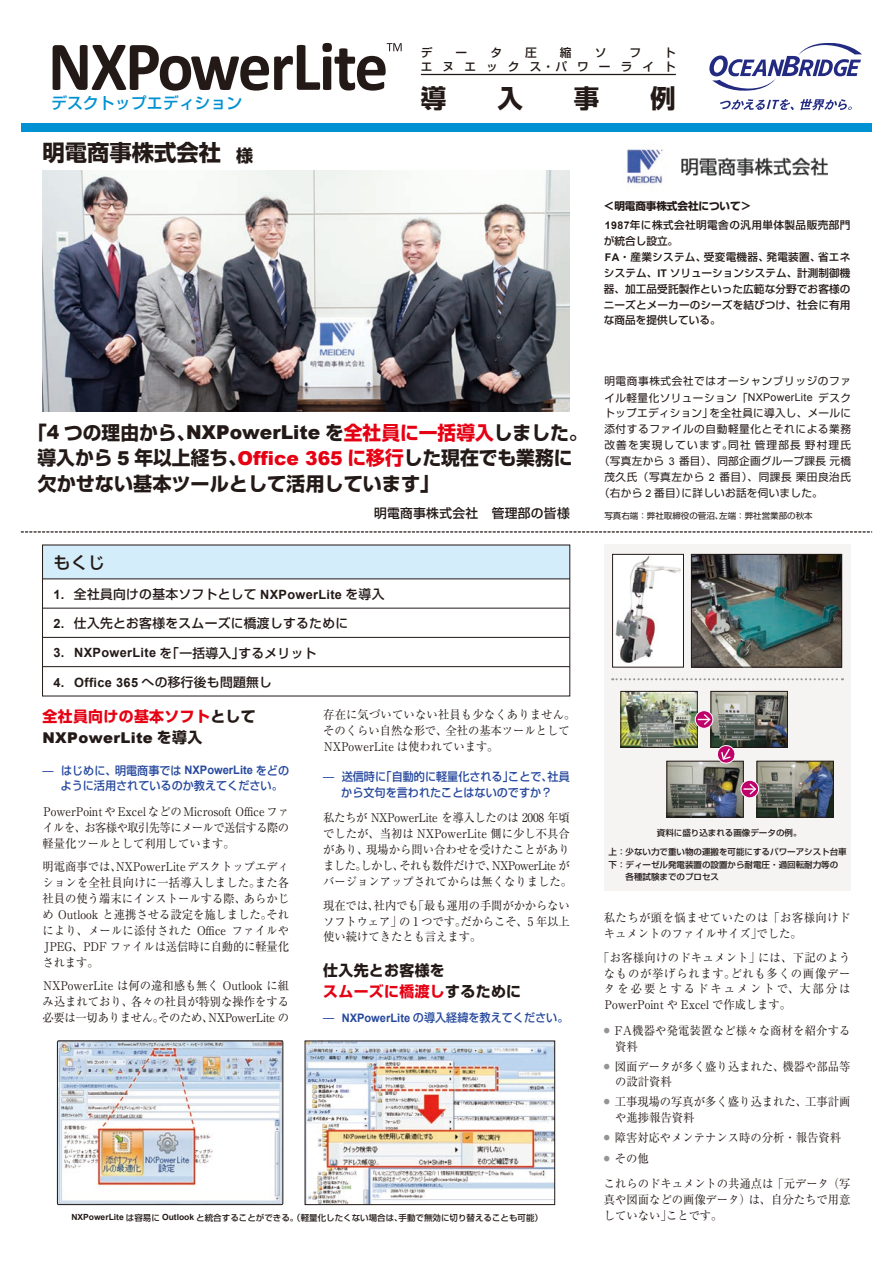
<style>
.page{position:relative;width:893px;height:1265px;background:#fff}
.page>*{position:absolute;margin:0;border:0;box-sizing:border-box;transform-origin:0 0}
.t1{font:700 25.5px "Shin Go Pro";color:#231916}
.t2{font:700 22.35px "Shin Go Pro";color:#231916}
.t3{font:700 19.2px/25.3px "Shin Go Pro";color:#231916}
.t4{font:500 16.95px "Shin Go Pro";color:#231916}
.t5{font:500 15.9px "Shin Go Pro";color:#0091d2}
.t6{font:700 14.85px/21.3px "Shin Go Pro";letter-spacing:.025em;color:#231916}
.t7{font:700 14.85px "Shin Go Pro";letter-spacing:.025em;color:#e60013}
.t8{font:900 14.85px "Arial";letter-spacing:.025em;color:#231916}
.t9{font:500 12.75px "Shin Go Pro";letter-spacing:.025em;color:#231916}
.t10{font:700 12.75px "Arial";letter-spacing:.025em;color:#231916}
.t11{font:11.85px/15.9px "Ryumin Pro";color:#231916;scale:.95 1}
.t12{font:11.85px/15.9px "Ryumin Pro";letter-spacing:.04em;color:#231916;scale:.95 1}
.t13{font:500 11.7px/15.8px "Shin Go Pro";color:#27499d;scale:.95 1}
.t14{font:500 11.7px/13.6px "Shin Go Pro";letter-spacing:.86em;color:#231916;text-align:right}
.t15{font:500 10.65px/15.9px "Shin Go Pro";letter-spacing:.01em;color:#231916}
.t16{font:10.65px "Shin Go Pro";letter-spacing:.05em;color:#231916}
.t17{font:10.65px "Shin Go Pro";letter-spacing:.025em;color:#231916}
.t18{font:500 10.65px/19.2px "Shin Go Pro";letter-spacing:.04em;color:#231916}
.t19{font:10.65px "Shin Go Pro";letter-spacing:.115em;color:#231916}
.t20{font:500 8.55px/18.5px "Shin Go Pro";color:#231916;text-align:center}
.t21{font:8.55px "Shin Go Pro";color:#231916}
.s1{font-size:16.95px}
.s2{font-weight:700}
.s3{font-family:"Arial";font-weight:700}
.s4{font-family:"Arial";font-weight:900}
.s5{color:#e60013}
.s6{font-family:"Arial";font-weight:900;color:#e60013}
.s7{font-family:"Shin Go Pro";font-weight:500}
.s8{color:#231916}
.s9{font-family:"Shin Go Pro";font-weight:700}
.s10{font-family:"Arial"}
</style>
<div class="page">
<div style="left:604px;top:545px;width:246px;height:345px;background:#f5f4f3"></div>
<div style="left:21px;top:123px;width:851px;height:9px;background:#0091d2"></div>
<svg style="left:21px;top:531px;width:851px;height:1px"></svg>
<svg style="left:709px;top:42px;width:153px;height:49px"></svg>
<svg style="left:720px;top:99px;width:74px;height:11px"></svg>
<svg style="left:800px;top:99px;width:52px;height:11px"></svg>
<hr style="left:421px;top:74px;width:255px;height:1px;background:#231916">
<img style="left:43px;top:170px;width:527px;height:242px">
<svg style="left:53px;top:43px;width:349px;height:48px"></svg>
<div style="left:43px;top:545px;width:527px;height:34px;background:#d3edfb"></div>
<hr style="left:43px;top:578px;width:527px;height:1px;background:#231916">
<hr style="left:43px;top:608px;width:527px;height:1px;background:#231916">
<hr style="left:43px;top:637px;width:527px;height:1px;background:#231916">
<hr style="left:43px;top:666px;width:527px;height:1px;background:#231916">
<img style="left:307px;top:1042px;width:246px;height:160px">
<img style="left:59px;top:1042px;width:222px;height:160px">
<div style="left:57px;top:1040px;width:226px;height:164px;border:1px solid #231916"></div>
<img style="left:614px;top:556px;width:68px;height:109px">
<div style="left:612px;top:554px;width:72px;height:113px;border:1px solid #231916"></div>
<img style="left:693px;top:556px;width:147px;height:109px">
<div style="left:691px;top:554px;width:151px;height:113px;border:1px solid #231916"></div>
<img style="left:622px;top:693px;width:74px;height:52px">
<div style="left:620px;top:691px;width:78px;height:56px;border:1px solid #231916"></div>
<img style="left:713px;top:693px;width:73px;height:52px">
<div style="left:711px;top:691px;width:77px;height:56px;border:1px solid #231916"></div>
<img style="left:668px;top:762px;width:74px;height:53px">
<div style="left:666px;top:760px;width:78px;height:57px;border:1px solid #231916"></div>
<img style="left:759px;top:762px;width:73px;height:53px">
<div style="left:757px;top:760px;width:77px;height:57px;border:1px solid #231916"></div>
<svg style="left:612px;top:678px;width:231px;height:2px"></svg>
<svg style="left:695px;top:710px;width:18px;height:18px"></svg>
<div style="left:695px;top:710px;width:18px;height:18px;border:1px solid #fff;border-radius:50%"></div>
<svg style="left:698px;top:714px;width:13px;height:11px"></svg>
<svg style="left:741px;top:780px;width:18px;height:17px"></svg>
<div style="left:741px;top:780px;width:18px;height:18px;border:1px solid #fff;border-radius:50%"></div>
<svg style="left:744px;top:783px;width:12px;height:11px"></svg>
<svg style="left:716px;top:744px;width:20px;height:20px"></svg>
<img style="left:681px;top:157px;width:147px;height:19px">
<img style="left:627px;top:149px;width:41px;height:36px">
<h3 class="t5" style="left:51px;top:90px;width:193px">デスクトップエディション</h3>
<h2 class="t2" style="left:43px;top:135px;width:212px">明電商事株式会社 <span class="s1">様</span></h2>
<p class="t14" style="left:421px;top:44px;width:13px">デ</p>
<p class="t14" style="left:456px;top:44px;width:13px">ー</p>
<p class="t14" style="left:490px;top:44px;width:13px">タ</p>
<p class="t14" style="left:525px;top:44px;width:13px">圧</p>
<p class="t14" style="left:560px;top:44px;width:13px">縮</p>
<p class="t14" style="left:595px;top:44px;width:13px">ソ</p>
<p class="t14" style="left:629px;top:44px;width:13px">フ</p>
<p class="t14" style="left:421px;top:44px;width:257px">ト<br>エヌエックス・パワーライト</p>
<h1 class="t1" style="left:421px;top:78px;width:27px">導</h1>
<h1 class="t1" style="left:497px;top:78px;width:27px">入</h1>
<h1 class="t1" style="left:574px;top:78px;width:27px">事</h1>
<h1 class="t1" style="left:650px;top:78px;width:27px">例</h1>
<p class="t18" style="left:604px;top:195px;width:248px"><span class="s2">＜明電商事株式会社について＞<br></span><span class="s3">1987</span>年に株式会社明電舎の汎用単体製品販売部門</p>
<p class="t15" style="left:604px;top:231px;width:248px">が統合し設立。<br><span class="s3">FA</span>・産業システム、受変電機器、発電装置、省エネシステム、<span class="s3">IT</span> ソリューションシステム、計測制御機器、加工品受託製作といった広範な分野でお客様のニーズとメーカーのシーズを結びつけ、社会に有用な商品を提供している。</p>
<h3 class="t3" style="left:38px;top:418px;width:552px;text-indent:-9px">「<span class="s4">4</span> つの理由から、<span class="s4">NXPowerLite</span> を<span class="s5">全社員に一括導入</span>しました。導入から <span class="s4">5</span> 年以上経ち、<span class="s6">Office 365</span> <span class="s5">に移行</span>した現在でも業務に欠かせない基本ツールとして活用しています」</h3>
<p class="t9" style="left:374px;top:503px;width:197px">明電商事株式会社　管理部の皆様</p>
<h3 class="t4" style="left:53px;top:548px;width:53px">もくじ</h3>
<p class="t9" style="left:53px;top:584px;width:333px"><span class="s3">1.</span> 全社員向けの基本ソフトとして <span class="s3">NXPowerLite</span> を導入</p>
<p class="t9" style="left:53px;top:613px;width:296px"><span class="s3">2.</span> 仕入先とお客様をスムーズに橋渡しするために</p>
<p class="t10" style="left:53px;top:644px;width:265px">3. NXPowerLite <span class="s7">を「一括導入」するメリット</span></p>
<p class="t10" style="left:53px;top:673px;width:220px">4. Office 365 <span class="s7">への移行後も問題無し</span></p>
<p class="t7" style="left:43px;top:704px;width:215px">全社員向けの基本ソフト<span class="s8">として</span></p>
<p class="t8" style="left:43px;top:727px;width:161px">NXPowerLite <span class="s9">を導入</span></p>
<p class="t13" style="left:61px;top:760px;width:242px;text-indent:-18px">̶ はじめに、明電商事では <span class="s3">NXPowerLite</span> をどのように活用されているのか教えてください。</p>
<p class="t11" style="left:43px;top:802px;width:261px;text-align:justify">PowerPoint や Excel などの Microsoft Office ファイルを、お客様や取引先等にメールで送信する際の軽量化ツールとして利用しています。</p>
<p class="t11" style="left:43px;top:858px;width:261px;text-align:justify">明電商事では、NXPowerLiteデスクトップエディションを全社員向けに一括導入しました。また各社員の使う端末にインストールする際、あらかじめ Outlook と連携させる設定を施しました。それにより、メールに添付された Office ファイルやJPEG、PDF ファイルは送信時に自動的に軽量化されます。</p>
<p class="t11" style="left:43px;top:977px;width:261px;text-align:justify">NXPowerLite は何の違和感も無く Outlook に組み込まれており、各々の社員が特別な操作をする必要は一切ありません。そのため、NXPowerLite の</p>
<p class="t11" style="left:323px;top:706px;width:267px">存在に気づいていない社員も少なくありません。そのくらい自然な形で、全社の基本ツールとして<br>NXPowerLite は使われています。</p>
<p class="t13" style="left:323px;top:767px;width:261px;text-align:center">̶ 送信時に「自動的に軽量化される」ことで、社員から文句を言われたことはないのですか？</p>
<p class="t11" style="left:323px;top:809px;width:263px">私たちが NXPowerLite を導入したのは 2008 年頃でしたが、当初は NXPowerLite 側に少し不具合があり、現場から問い合わせを受けたことがありました。しかし、それも数件だけで、NXPowerLite がバージョンアップされてからは無くなりました。</p>
<p class="t11" style="left:323px;top:896px;width:261px;text-align:justify">現在では、社内でも「最も運用の手間がかからないソフトウェア」の 1 つです。だからこそ、5 年以上使い続けてきたとも言えます。</p>
<p class="t6" style="left:323px;top:958px;width:199px">仕入先とお客様を<br><span class="s5">スムーズに橋渡し</span>するために</p>
<p class="t13" style="left:323px;top:1008px;width:260px">̶ <span class="s3">NXPowerLite</span> の導入経緯を教えてください。</p>
<p class="t20" style="left:71px;top:1207px;width:473px"><span class="s3">NXPowerLite</span> は容易に <span class="s3">Outlook</span> と統合することができる。（軽量化したくない場合は、手動で無効に切り替えることも可能）</p>
<p class="t16" style="left:604px;top:372px;width:248px">明電商事株式会社ではオーシャンブリッジのファ</p>
<p class="t16" style="left:604px;top:389px;width:248px">イル軽量化ソリューション「<span class="s10">NXPowerLite</span> デスク</p>
<p class="t17" style="left:604px;top:404px;width:248px">トップエディション」を全社員に導入し、メールに</p>
<p class="t16" style="left:604px;top:420px;width:248px">添付するファイルの自動軽量化とそれによる業務</p>
<p class="t19" style="left:604px;top:436px;width:248px">改善を実現しています。同社管理部長野村理氏</p>
<p class="t17" style="left:599px;top:452px;width:253px">（写真左から <span class="s10">3</span> 番目）、同部企画グループ課長元橋</p>
<p class="t16" style="left:604px;top:468px;width:248px">茂久氏（写真左から <span class="s10">2</span> 番目）、同課長栗田良治氏</p>
<p class="t17" style="left:599px;top:484px;width:225px">（右から <span class="s10">2</span> 番目）に詳しいお話を伺いました。</p>
<p class="t21" style="left:604px;top:508px;width:210px">写真右端：弊社取締役の菅沼、左端：弊社営業部の秋本</p>
<p class="t20" style="left:609px;top:822px;width:240px">資料に盛り込まれる画像データの例。<br>上：少ない力で重い物の運搬を可能にするパワーアシスト台車</p>
<p class="t20" style="left:626px;top:856px;width:214px;line-height:12.8px;text-align:left;text-indent:-17px">下：ディーゼル発電装置の設置から耐電圧・過回転耐力等の各種試験までのプロセス</p>
<p class="t12" style="left:604px;top:909px;width:261px">私たちが頭を悩ませていたのは「お客様向けドキュメントのファイルサイズ」でした。</p>
<p class="t11" style="left:604px;top:948px;width:261px;text-align:justify;text-indent:-6px">「お客様向けのドキュメント」には、下記のようなものが挙げられます。どれも多くの画像データを必要とするドキュメントで、大部分はPowerPoint や Excel で作成します。</p>
<p class="t11" style="left:615px;top:1021px;width:249px;text-indent:-11px"><sup>●</sup> FA機器や発電装置など様々な商材を紹介する資料</p>
<p class="t11" style="left:615px;top:1058px;width:249px;line-height:14.9px;text-indent:-11px"><sup>●</sup> 図面データが多く盛り込まれた、機器や部品等の設計資料</p>
<p class="t11" style="left:615px;top:1092px;width:249px;text-indent:-11px"><sup>●</sup> 工事現場の写真が多く盛り込まれた、工事計画や進捗報告資料</p>
<p class="t11" style="left:604px;top:1129px;width:251px"><sup>●</sup> 障害対応やメンテナンス時の分析・報告資料</p>
<p class="t11" style="left:604px;top:1144px;width:261px;line-height:25.5px"><sup>●</sup> その他<br>これらのドキュメントの共通点は「元データ（写</p>
<p class="t11" style="left:604px;top:1190px;width:261px">真や図面などの画像データ）は、自分たちで用意していない」ことです。</p>
</div>
